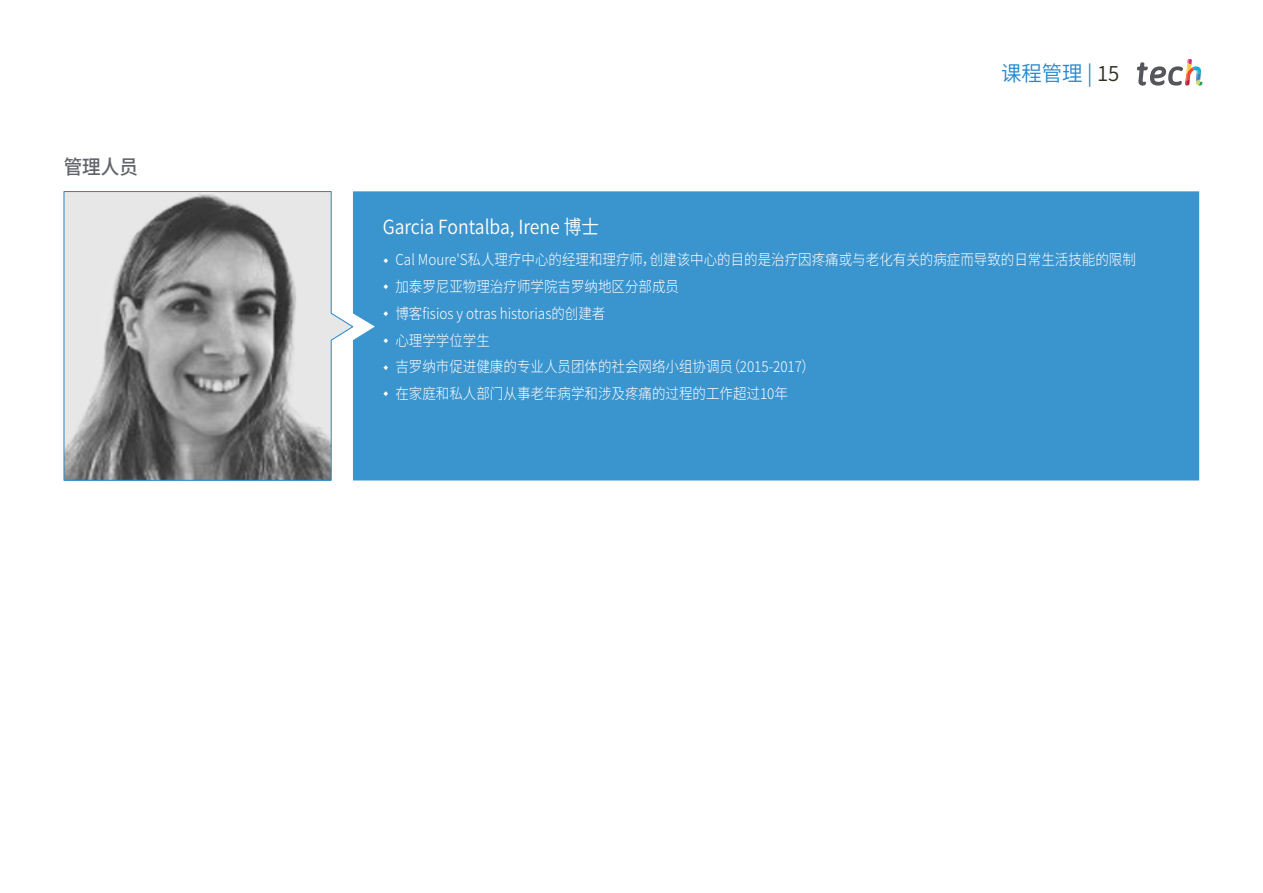
<style>
.page{position:relative;width:1263px;height:893px;background:#fff}
.page>*{position:absolute;margin:0;border:0;box-sizing:border-box;transform-origin:0 0}
.t1{font:21px "Source Han Sans CN";color:#2488c9}
.t2{font:19.5px "Source Han Sans CN";color:#fff;scale:.9 1}
.t3{font:500 19.5px "Source Han Sans CN";color:#61646a;scale:.95 1}
.t4{font:300 15px/26.7px "Source Han Sans CN";color:#fff;scale:.9 1}
.s1{color:#312e20}
</style>
<div class="page">
<svg style="left:1137px;top:59px;width:65px;height:27px"></svg>
<svg style="left:64px;top:191px;width:289px;height:290px;background:#a3a4a5"></svg>
<div style="left:353px;top:191px;width:846px;height:289px;background:#3a94ce"></div>
<svg style="left:384px;top:258px;width:4px;height:5px"></svg>
<svg style="left:384px;top:284px;width:4px;height:5px"></svg>
<svg style="left:384px;top:311px;width:4px;height:5px"></svg>
<svg style="left:384px;top:338px;width:4px;height:5px"></svg>
<svg style="left:384px;top:365px;width:4px;height:5px"></svg>
<svg style="left:384px;top:392px;width:4px;height:5px"></svg>
<h2 class="t3" style="left:64px;top:156px;width:80px">管理人员</h2>
<h1 class="t1" style="left:1001px;top:61px;width:120px">课程管理 | <span class="s1">15</span></h1>
<h2 class="t2" style="left:383px;top:215px;width:242px">Garcia Fontalba, Irene 博士</h2>
<p class="t4" style="left:395px;top:247px;width:824px">Cal Moure'S私人理疗中心的经理和理疗师，创建该中心的目的是治疗因疼痛或与老化有关的病症而导致的日常生活技能的限制加泰罗尼亚物理治疗师学院吉罗纳地区分部成员<br>博客fisios y otras historias的创建者<br>心理学学位学生<br>吉罗纳市促进健康的专业人员团体的社会网络小组协调员（2015-2017）<br>在家庭和私人部门从事老年病学和涉及疼痛的过程的工作超过10年</p>
</div>
